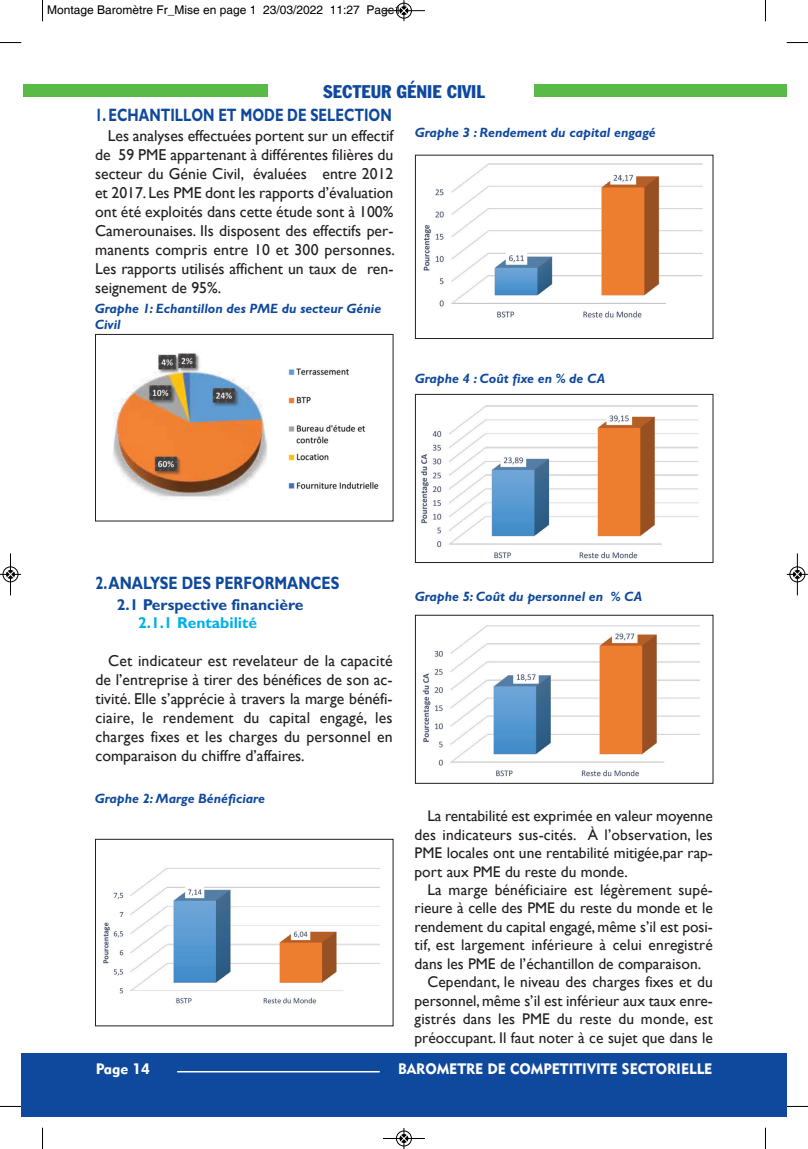
<style>
.page{position:relative;width:808px;height:1149px;background:#fff}
.page>*{position:absolute;margin:0;border:0;box-sizing:border-box;transform-origin:0 0}
.t1{font:700 18px "Gill Sans";color:#0f499d;scale:.75 1}
.t2{font:700 18px "Gill Sans";color:#0f499d;scale:.8 1}
.t3{font:condensed 18px "Franklin Gothic BT";color:#0f499d}
.t4{font:15.75px/18.9px "Gill Sans";color:#231f20;text-align:justify}
.t5{font:700 15.75px "Gill Sans";color:#0f499d}
.t6{font:700 15.75px "Gill Sans";color:#00aeef}
.t7{font:15.45px/18.5px "Gill Sans";color:#231f20;text-align:justify}
.t8{font:15px "Geometric 415 BT Black A";color:#fff;scale:.95 1}
.t9{font:15px "Geometric 415 BT Black A";color:#fff}
.t10{font:italic 700 13.5px/16.2px "Gill Sans";color:#0f499d}
.t11{font:12px "Helvetica";color:#000}
</style>
<div class="page">
<div style="left:766px;top:1052px;width:21px;height:64px;background:#0f499d"></div>
<div style="left:766px;top:84px;width:21px;height:13px;background:#59ba47"></div>
<div style="left:23px;top:84px;width:244px;height:13px;background:#59ba47"></div>
<div style="left:534px;top:84px;width:231px;height:13px;background:#59ba47"></div>
<div style="left:22px;top:1052px;width:744px;height:64px;background:#0f499d"></div>
<hr style="left:177px;top:1070px;width:203px;height:2px;background:#fff">
<img style="left:113px;top:353px;width:266px;height:144px">
<div style="left:95px;top:334px;width:298px;height:187px;border:1px solid #231f20"></div>
<img style="left:423px;top:163px;width:280px;height:155px">
<div style="left:415px;top:155px;width:298px;height:184px;border:1px solid #231f20"></div>
<img style="left:421px;top:405px;width:277px;height:154px">
<div style="left:415px;top:394px;width:298px;height:168px;border:1px solid #231f20"></div>
<img style="left:422px;top:625px;width:278px;height:152px">
<div style="left:415px;top:614px;width:298px;height:169px;border:1px solid #231f20"></div>
<img style="left:103px;top:868px;width:277px;height:136px">
<div style="left:95px;top:838px;width:298px;height:187px;border:1px solid #231f20"></div>
<svg style="left:42px;top:0;width:1px;height:21px"></svg>
<svg style="left:0;top:42px;width:21px;height:1px"></svg>
<svg style="left:765px;top:0;width:1px;height:21px"></svg>
<svg style="left:787px;top:42px;width:21px;height:1px"></svg>
<svg style="left:42px;top:1127px;width:1px;height:21px"></svg>
<svg style="left:0;top:1105px;width:21px;height:1px"></svg>
<svg style="left:765px;top:1127px;width:1px;height:21px"></svg>
<svg style="left:787px;top:1105px;width:21px;height:1px"></svg>
<div style="left:396px;top:3px;width:16px;height:16px;border:1px solid #fff;border-radius:50%"></div>
<hr style="left:383px;top:10px;width:42px;height:1px;background:#000">
<div style="left:396px;top:3px;width:16px;height:15px;border:1px solid #000;border-radius:50%"></div>
<svg style="left:400px;top:0;width:8px;height:21px"></svg>
<div style="left:396px;top:1130px;width:16px;height:16px;border:1px solid #fff;border-radius:50%"></div>
<hr style="left:383px;top:1137px;width:42px;height:1px;background:#000">
<div style="left:396px;top:1130px;width:16px;height:15px;border:1px solid #000;border-radius:50%"></div>
<svg style="left:400px;top:1128px;width:8px;height:20px"></svg>
<hr style="left:10px;top:553px;width:1px;height:42px;background:#000">
<div style="left:3px;top:566px;width:15px;height:16px;border:1px solid #000;border-radius:50%"></div>
<svg style="left:0;top:570px;width:21px;height:8px"></svg>
<div style="left:789px;top:566px;width:16px;height:16px;border:1px solid #fff;border-radius:50%"></div>
<hr style="left:797px;top:553px;width:1px;height:42px;background:#000">
<div style="left:790px;top:566px;width:15px;height:16px;border:1px solid #000;border-radius:50%"></div>
<svg style="left:787px;top:570px;width:21px;height:8px"></svg>
<p class="t11" style="left:47px;top:2px;width:362px">Montage Baromètre Fr_Mise en page 1 23/03/2022 11:27 Page14</p>
<p class="t3" style="left:323px;top:85px;width:163px">SECTEUR GÉNIE CIVIL</p>
<p class="t1" style="left:95px;top:108px;width:397px">1. ECHANTILLON ET MODE DE SELECTION</p>
<p class="t4" style="left:95px;top:126px;width:301px;text-indent:13px">Les analyses effectuées portent sur un effectif de 59 PME appartenant à différentes filières du secteur du Génie Civil, évaluées entre 2012 et 2017. Les PME dont les rapports d’évaluation ont été exploités dans cette étude sont à 100% Camerounaises. Ils disposent des effectifs per&shy;manents compris entre 10 et 300 personnes.<br>Les rapports utilisés affichent un taux de ren&shy;seignement de 95%.</p>
<p class="t10" style="left:95px;top:302px;width:288px">Graphe 1: Echantillon des PME du secteur Génie<br>Civil</p>
<p class="t10" style="left:415px;top:125px;width:243px">Graphe 3 : Rendement du capital engagé</p>
<p class="t10" style="left:415px;top:371px;width:192px">Graphe 4 : Coût fixe en % de CA</p>
<p class="t2" style="left:96px;top:576px;width:306px">2.ANALYSE DES PERFORMANCES</p>
<p class="t5" style="left:117px;top:598px;width:188px">2.1 Perspective financière</p>
<p class="t6" style="left:138px;top:617px;width:121px">2.1.1 Rentabilité</p>
<p class="t4" style="left:96px;top:651px;width:299px;text-indent:13px">Cet indicateur est revelateur de la capacité de l’entreprise à tirer des bénéfices de son ac&shy;tivité. Elle s’apprécie à travers la marge bénéfi&shy;ciaire, le rendement du capital engagé, les charges fixes et les charges du personnel en comparaison du chiffre d’affaires.</p>
<p class="t10" style="left:95px;top:791px;width:172px">Graphe 2: Marge Bénéficiare</p>
<p class="t10" style="left:415px;top:589px;width:229px">Graphe 5: Coût du personnel en % CA</p>
<p class="t7" style="left:415px;top:806px;width:300px;text-indent:13px">La rentabilité est exprimée en valeur moyenne des indicateurs sus-cités. À l’observation, les PME locales ont une rentabilité mitigée,par rap&shy;port aux PME du reste du monde.</p>
<p class="t7" style="left:427px;top:880px;width:287px">La marge bénéficiaire est légèrement supé-</p>
<p class="t7" style="left:415px;top:898px;width:300px">rieure à celle des PME du reste du monde et le</p>
<p class="t7" style="left:415px;top:917px;width:300px">rendement du capital engagé,même s’il est posi-</p>
<p class="t7" style="left:415px;top:935px;width:300px">tif, est largement inférieure à celui enregistré</p>
<p class="t7" style="left:415px;top:953px;width:288px">dans les PME de l’échantillon de comparaison.</p>
<p class="t7" style="left:427px;top:972px;width:287px">Cependant, le niveau des charges fixes et du</p>
<p class="t7" style="left:415px;top:990px;width:300px">personnel,même s’il est inférieur aux taux enre-</p>
<p class="t7" style="left:415px;top:1009px;width:300px">gistrés dans les PME du reste du monde, est</p>
<p class="t7" style="left:415px;top:1027px;width:300px">préoccupant. Il faut noter à ce sujet que dans le</p>
<p class="t9" style="left:96px;top:1062px;width:56px">Page 14</p>
<p class="t8" style="left:398px;top:1062px;width:332px">BAROMETRE DE COMPETITIVITE SECTORIELLE</p>
</div>
